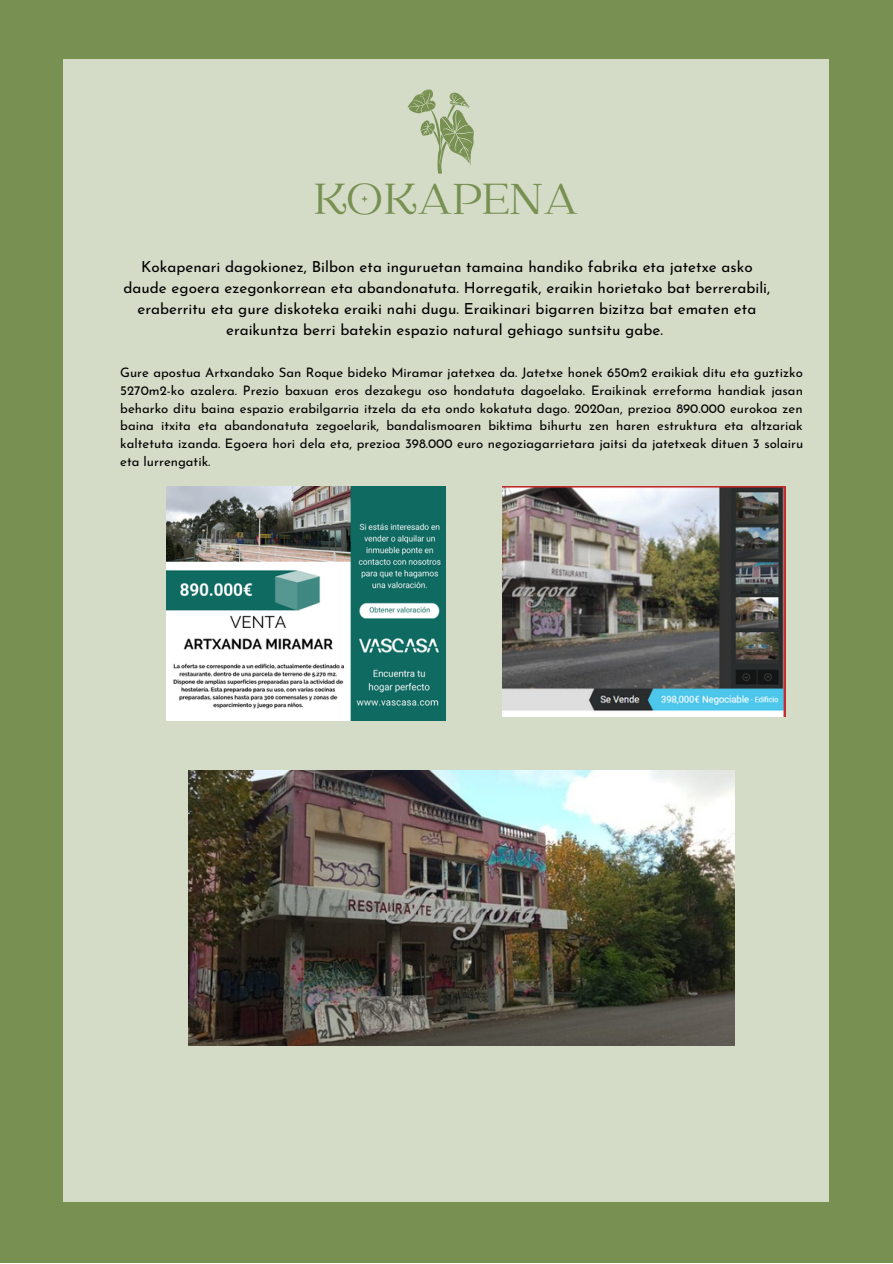
<style>
.page{position:relative;width:893px;height:1264px;background:#fff}
.page>*{position:absolute;margin:0;border:0;box-sizing:border-box;transform-origin:0 0}
.t1{font:48px "Catchy Mager";color:#789051}
.t2{font:15.3px/21px "Josefin Sans";color:#000;text-align:center}
.t3{font:13.05px/17.9px "Josefin Sans";color:#000;text-align:justify}
</style>
<div class="page">
<div style="left:0;top:0;width:892px;height:1262px;background:#789051"></div>
<div style="left:63px;top:59px;width:765px;height:1142px;background:#d4dcc8"></div>
<svg style="left:407px;top:89px;width:67px;height:85px"></svg>
<img style="left:167px;top:486px;width:279px;height:234px">
<img style="left:502px;top:486px;width:283px;height:230px">
<img style="left:188px;top:770px;width:547px;height:275px">
<h1 class="t1" style="left:314px;top:176px;width:266px">KOKAPENA</h1>
<p class="t2" style="left:123px;top:258px;width:648px">Kokapenari dagokionez, Bilbon eta inguruetan tamaina handiko fabrika eta jatetxe asko daude egoera ezegonkorrean eta abandonatuta. Horregatik, eraikin horietako bat berrerabili, eraberritu eta gure diskoteka eraiki nahi dugu. Eraikinari bigarren bizitza bat ematen eta eraikuntza berri batekin espazio natural gehiago suntsitu gabe.</p>
<p class="t3" style="left:120px;top:364px;width:684px">Gure apostua Artxandako San Roque bideko Miramar jatetxea da. Jatetxe honek 650m2 eraikiak ditu eta guztizko 5270m2-ko azalera. Prezio baxuan eros dezakegu oso hondatuta dagoelako. Eraikinak erreforma handiak jasan beharko ditu baina espazio erabilgarria itzela da eta ondo kokatuta dago. 2020an, prezioa 890.000 eurokoa zen baina itxita eta abandonatuta zegoelarik, bandalismoaren biktima bihurtu zen haren estruktura eta altzariak kaltetuta izanda. Egoera hori dela eta, prezioa 398.000 euro negoziagarrietara jaitsi da jatetxeak dituen 3 solairu eta lurrengatik.</p>
</div>
